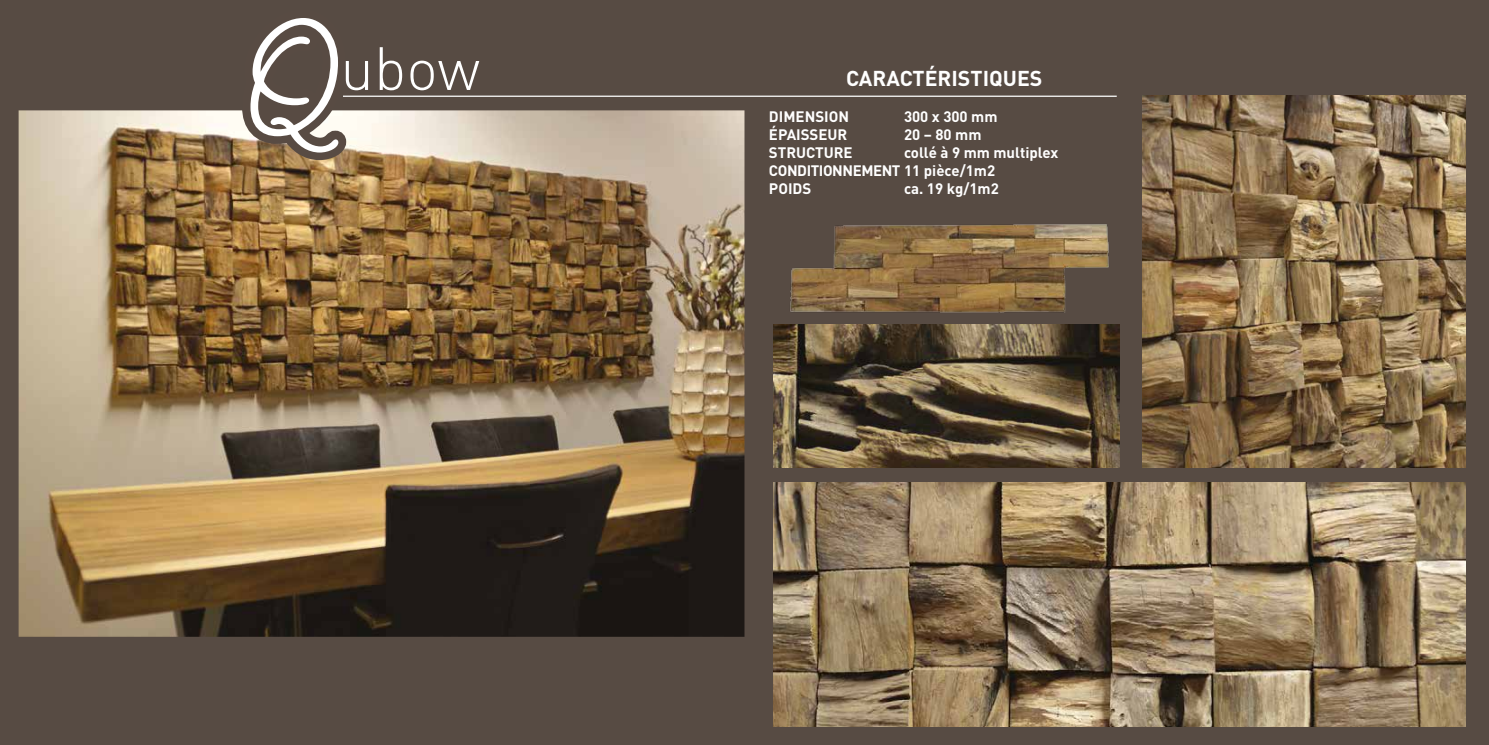
<style>
.page{position:relative;width:1489px;height:745px;background:#fff}
.page>*{position:absolute;margin:0;border:0;box-sizing:border-box;transform-origin:0 0}
.t1{font:175px "Studio Scr ITC";color:#fff}
.t2{font:300 60px "DIN";color:#fff}
.t3{font:700 21.25px "DIN";color:#fff}
.t4{font:700 15px/18px "DIN";color:#fff}
</style>
<div class="page">
<div style="left:0;top:0;width:1488px;height:744px;background:#574b43"></div>
<img style="left:1142px;top:95px;width:323px;height:372px">
<img style="left:773px;top:324px;width:346px;height:143px">
<img style="left:19px;top:110px;width:725px;height:526px">
<img style="left:773px;top:482px;width:692px;height:243px">
<img style="left:790px;top:224px;width:319px;height:89px">
<svg style="left:234px;top:110px;width:121px;height:58px"></svg>
<hr style="left:343px;top:95px;width:773px;height:2px;background:#fff">
<h1 class="t1" style="left:246px;top:-25px;width:99px">Q</h1>
<h2 class="t2" style="left:340px;top:31px;width:141px">ubow</h2>
<h3 class="t3" style="left:846px;top:64px;width:198px">CARACTÉRISTIQUES</h3>
<p class="t4" style="left:769px;top:107px;width:82px">DIMENSION</p>
<p class="t4" style="left:904px;top:107px;width:95px">300 x 300 mm</p>
<p class="t4" style="left:769px;top:125px;width:80px">ÉPAISSEUR</p>
<p class="t4" style="left:904px;top:125px;width:79px">20 – 80 mm</p>
<p class="t4" style="left:769px;top:143px;width:85px">STRUCTURE</p>
<p class="t4" style="left:769px;top:143px;width:291px;text-indent:135px">collé à 9 mm multiplex<br>CONDITIONNEMENT 11 pièce/1m2<br>POIDS</p>
<p class="t4" style="left:904px;top:179px;width:96px">ca. 19 kg/1m2</p>
</div>
